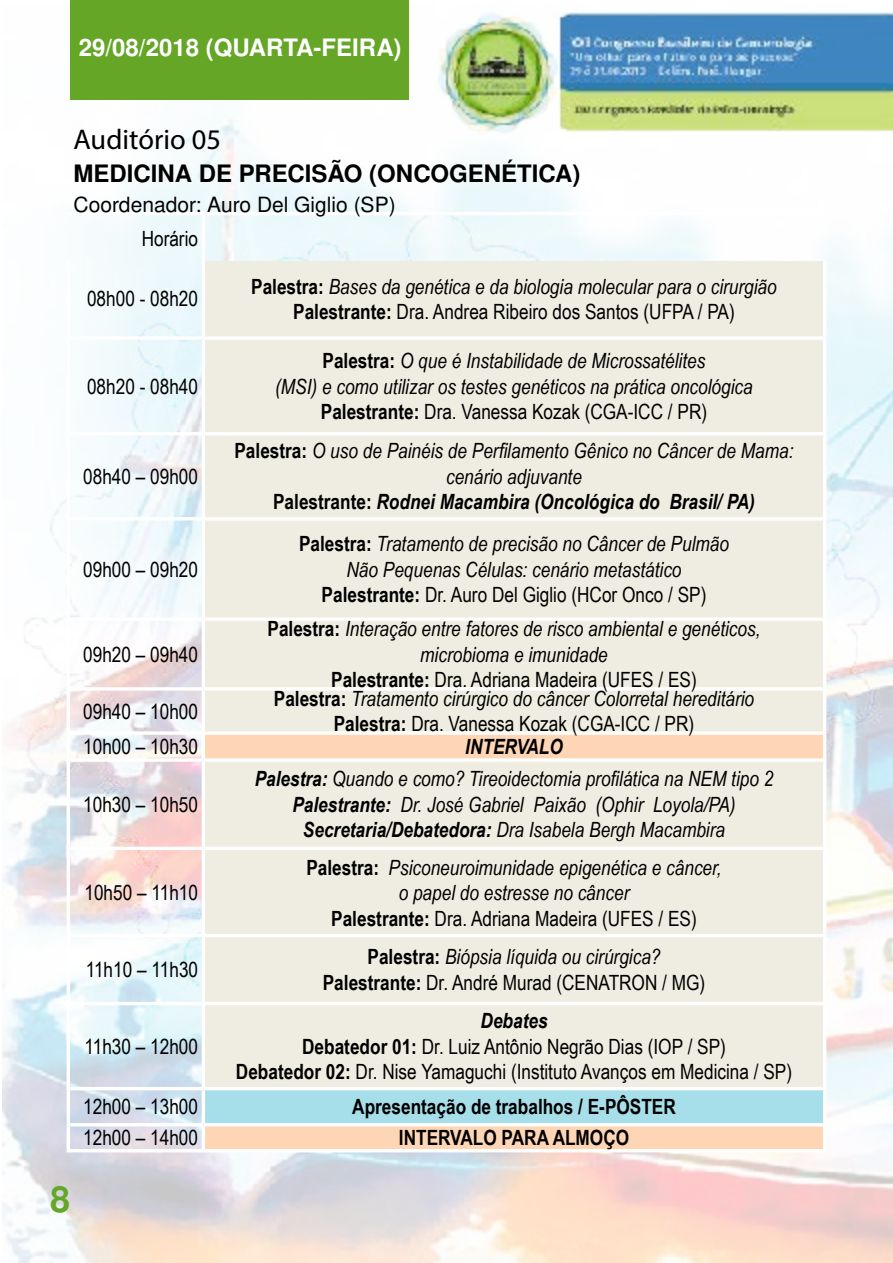
<style>
.page{position:relative;width:893px;height:1263px;background:#fff}
.page>*{position:absolute;margin:0;border:0;box-sizing:border-box;transform-origin:0 0}
.t1{font:700 36px "Nimbus San L";color:#65a627}
.t2{font:28.5px "Myriad Pro";color:#000}
.t3{font:700 24px "Nimbus San L";color:#000}
.t4{font:700 24px "Nimbus San L";color:#fff}
.t5{font:italic 21px/25.5px "Arial Narrow";color:#000;text-align:center}
.t6{font:21px/25.5px "Arial Narrow";color:#000;text-align:center}
.t7{font:700 21px "Arial Narrow";color:#000}
.t8{font:21px "Nimbus San L";color:#000}
.t9{font:italic 700 21px "Arial Narrow";color:#000}
.s1{font-weight:700;font-style:normal}
.s2{font-style:normal}
.s3{font-weight:700}
.s4{font-weight:700;font-style:italic}
</style>
<div class="page">
<img style="left:2px;top:4px;width:891px;height:1259px">
<div style="left:70px;top:0;width:338px;height:100px;background:#65a627"></div>
<div style="left:205px;top:261px;width:618px;height:470px;background:#efede1"></div>
<svg style="left:205px;top:735px;width:618px;height:414px;fill:#efede1"></svg>
<div style="left:203px;top:1089px;width:622px;height:36px;background:#a6dee9"></div>
<hr style="left:68px;top:212px;width:135px;height:3px;background:#fff">
<hr style="left:203px;top:212px;width:622px;height:3px;background:#fff">
<hr style="left:202px;top:215px;width:3px;height:46px;background:#fff">
<hr style="left:67px;top:261px;width:3px;height:75px;background:#fff">
<hr style="left:202px;top:261px;width:3px;height:75px;background:#fff">
<hr style="left:823px;top:261px;width:3px;height:75px;background:#fff">
<hr style="left:67px;top:336px;width:136px;height:4px;background:#fff">
<hr style="left:67px;top:340px;width:3px;height:92px;background:#fff">
<hr style="left:203px;top:336px;width:623px;height:4px;background:#fff">
<hr style="left:202px;top:340px;width:3px;height:92px;background:#fff">
<hr style="left:823px;top:340px;width:3px;height:92px;background:#fff">
<hr style="left:67px;top:432px;width:136px;height:3px;background:#fff">
<hr style="left:67px;top:435px;width:3px;height:82px;background:#fff">
<hr style="left:203px;top:432px;width:623px;height:3px;background:#fff">
<hr style="left:202px;top:435px;width:3px;height:82px;background:#fff">
<hr style="left:823px;top:435px;width:3px;height:82px;background:#fff">
<hr style="left:67px;top:517px;width:136px;height:3px;background:#fff">
<hr style="left:67px;top:520px;width:3px;height:97px;background:#fff">
<hr style="left:203px;top:517px;width:623px;height:3px;background:#fff">
<hr style="left:202px;top:520px;width:3px;height:97px;background:#fff">
<hr style="left:823px;top:520px;width:3px;height:97px;background:#fff">
<hr style="left:67px;top:617px;width:136px;height:4px;background:#fff">
<hr style="left:67px;top:621px;width:3px;height:66px;background:#fff">
<svg style="left:203px;top:617px;width:623px;height:4px"></svg>
<hr style="left:202px;top:621px;width:3px;height:66px;background:#fff">
<hr style="left:823px;top:621px;width:3px;height:66px;background:#fff">
<svg style="left:67px;top:687px;width:136px;height:4px"></svg>
<hr style="left:67px;top:691px;width:3px;height:40px;background:#fff">
<hr style="left:203px;top:687px;width:623px;height:4px;background:#fff">
<hr style="left:202px;top:691px;width:3px;height:40px;background:#fff">
<hr style="left:823px;top:691px;width:3px;height:40px;background:#fff">
<hr style="left:67px;top:731px;width:136px;height:4px;background:#fff">
<hr style="left:67px;top:735px;width:3px;height:23px;background:#fff">
<hr style="left:203px;top:731px;width:623px;height:4px;background:#fffaf7">
<hr style="left:202px;top:735px;width:3px;height:23px;background:#fff">
<hr style="left:823px;top:735px;width:3px;height:23px;background:#fff">
<hr style="left:67px;top:758px;width:136px;height:4px;background:#fff">
<hr style="left:67px;top:762px;width:3px;height:85px;background:#fff">
<svg style="left:203px;top:758px;width:623px;height:4px"></svg>
<hr style="left:202px;top:762px;width:3px;height:85px;background:#fff">
<hr style="left:823px;top:762px;width:3px;height:85px;background:#fff">
<hr style="left:67px;top:847px;width:136px;height:3px;background:#fff">
<hr style="left:67px;top:850px;width:3px;height:84px;background:#fff">
<hr style="left:203px;top:847px;width:623px;height:3px;background:#fff">
<hr style="left:202px;top:850px;width:3px;height:84px;background:#fff">
<hr style="left:823px;top:850px;width:3px;height:84px;background:#fff">
<hr style="left:67px;top:934px;width:136px;height:3px;background:#fff">
<hr style="left:67px;top:937px;width:3px;height:65px;background:#fff">
<hr style="left:203px;top:934px;width:623px;height:3px;background:#fff">
<hr style="left:202px;top:937px;width:3px;height:65px;background:#fff">
<hr style="left:823px;top:937px;width:3px;height:65px;background:#fff">
<hr style="left:67px;top:1002px;width:136px;height:3px;background:#fff">
<hr style="left:67px;top:1005px;width:3px;height:82px;background:#fff">
<hr style="left:203px;top:1002px;width:623px;height:3px;background:#fff">
<hr style="left:202px;top:1005px;width:3px;height:82px;background:#fff">
<hr style="left:823px;top:1005px;width:3px;height:82px;background:#fff">
<hr style="left:67px;top:1087px;width:136px;height:3px;background:#fff">
<hr style="left:67px;top:1090px;width:3px;height:33px;background:#fff">
<hr style="left:203px;top:1087px;width:623px;height:3px;background:#fff">
<hr style="left:202px;top:1090px;width:3px;height:33px;background:#fff">
<hr style="left:823px;top:1090px;width:3px;height:33px;background:#fff">
<hr style="left:67px;top:1123px;width:136px;height:3px;background:#fff">
<hr style="left:67px;top:1126px;width:3px;height:23px;background:#fff">
<hr style="left:203px;top:1123px;width:623px;height:3px;background:#fff">
<hr style="left:202px;top:1126px;width:3px;height:23px;background:#fff">
<hr style="left:823px;top:1126px;width:3px;height:23px;background:#fff">
<hr style="left:67px;top:1149px;width:136px;height:3px;background:#fff">
<hr style="left:203px;top:1149px;width:623px;height:3px;background:#fff">
<p class="t4" style="left:79px;top:30px;width:324px">29/08/2018 (QUARTA-FEIRA)</p>
<h2 class="t2" style="left:74px;top:122px;width:149px">Auditório 05</h2>
<p class="t3" style="left:74px;top:157px;width:508px">MEDICINA DE PRECISÃO (ONCOGENÉTICA)</p>
<p class="t8" style="left:74px;top:189px;width:324px">Coordenador: Auro Del Giglio (SP)</p>
<p class="t6" style="left:142px;top:225px;width:58px">Horário</p>
<p class="t6" style="left:87px;top:285px;width:113px">08h00 - 08h20</p>
<p class="t6" style="left:87px;top:373px;width:113px">08h20 - 08h40</p>
<p class="t6" style="left:83px;top:463px;width:116px">08h40 – 09h00</p>
<p class="t6" style="left:83px;top:556px;width:116px">09h00 – 09h20</p>
<p class="t6" style="left:83px;top:641px;width:116px">09h20 – 09h40</p>
<p class="t6" style="left:83px;top:698px;width:116px">09h40 – 10h00</p>
<p class="t5" style="left:251px;top:273px;width:527px"><span class="s1">Palestra:</span> Bases da genética e da biologia molecular para o cirurgião<br><span class="s1">Palestrante:</span> <span class="s2">Dra. Andrea Ribeiro dos Santos (UFPA / PA)</span></p>
<p class="t5" style="left:275px;top:347px;width:479px"><span class="s1">Palestra:</span> O que é Instabilidade de Microssatélites<br>(MSI) e como utilizar os testes genéticos na prática oncológica<br><span class="s1">Palestrante:</span> <span class="s2">Dra. Vanessa Kozak (CGA-ICC / PR)</span></p>
<p class="t5" style="left:234px;top:438px;width:560px"><span class="s1">Palestra:</span> O uso de Painéis de Perfilamento Gênico no Câncer de Mama: cenário adjuvante<br><span class="s1">Palestrante:</span> <span class="s3">Rodnei Macambira (Oncológica do Brasil/ PA)</span></p>
<p class="t5" style="left:299px;top:531px;width:431px"><span class="s1">Palestra:</span> Tratamento de precisão no Câncer de Pulmão<br>Não Pequenas Células: cenário metastático<br><span class="s1">Palestrante:</span> <span class="s2">Dr. Auro Del Giglio (HCor Onco / SP)</span></p>
<p class="t5" style="left:267px;top:616px;width:494px"><span class="s1">Palestra:</span> Interação entre fatores de risco ambiental e genéticos, microbioma e imunidade<br><span class="s1">Palestrante:</span> <span class="s2">Dra. Adriana Madeira (UFES / ES)</span></p>
<p class="t5" style="left:274px;top:685px;width:482px"><span class="s1">Palestra:</span> Tratamento cirúrgico do câncer Colorretal hereditário<br><span class="s1">Palestra:</span> <span class="s2">Dra. Vanessa Kozak (CGA-ICC / PR)</span></p>
<p class="t6" style="left:83px;top:733px;width:116px">10h00 – 10h30</p>
<p class="t9" style="left:465px;top:731px;width:99px">INTERVALO</p>
<p class="t6" style="left:83px;top:791px;width:116px">10h30 – 10h50</p>
<p class="t6" style="left:84px;top:879px;width:115px">10h50 – 11h10</p>
<p class="t6" style="left:86px;top:956px;width:114px">11h10 – 11h30</p>
<p class="t6" style="left:84px;top:1033px;width:115px">11h30 – 12h00</p>
<p class="t5" style="left:255px;top:766px;width:520px"><span class="s3">Palestra:</span> Quando e como? Tireoidectomia profilática na NEM tipo 2<br><span class="s3">Palestrante:</span> Dr. José Gabriel Paixão (Ophir Loyola/PA)<br><span class="s3">Secretaria/Debatedora:</span> Dra Isabela Bergh Macambira</p>
<p class="t5" style="left:306px;top:854px;width:417px"><span class="s1">Palestra:</span> Psiconeuroimunidade epigenética e câncer, o papel do estresse no câncer<br><span class="s1">Palestrante:</span> <span class="s2">Dra. Adriana Madeira (UFES / ES)</span></p>
<p class="t5" style="left:323px;top:944px;width:384px"><span class="s1">Palestra:</span> Biópsia líquida ou cirúrgica?<br><span class="s1">Palestrante:</span> <span class="s2">Dr. André Murad (CENATRON / MG)</span></p>
<p class="t6" style="left:236px;top:1007px;width:558px"><span class="s4">Debates<br></span><span class="s3">Debatedor 01:</span> Dr. Luiz Antônio Negrão Dias (IOP / SP)<br><span class="s3">Debatedor 02:</span> Dr. Nise Yamaguchi (Instituto Avanços em Medicina / SP)</p>
<h1 class="t1" style="left:50px;top:1173px;width:22px">8</h1>
<p class="t6" style="left:83px;top:1093px;width:116px">12h00 – 13h00</p>
<p class="t7" style="left:352px;top:1091px;width:325px">Apresentação de trabalhos / E-PÔSTER</p>
<p class="t6" style="left:83px;top:1124px;width:116px">12h00 – 14h00</p>
<p class="t7" style="left:399px;top:1122px;width:232px">INTERVALO PARA ALMOÇO</p>
</div>
